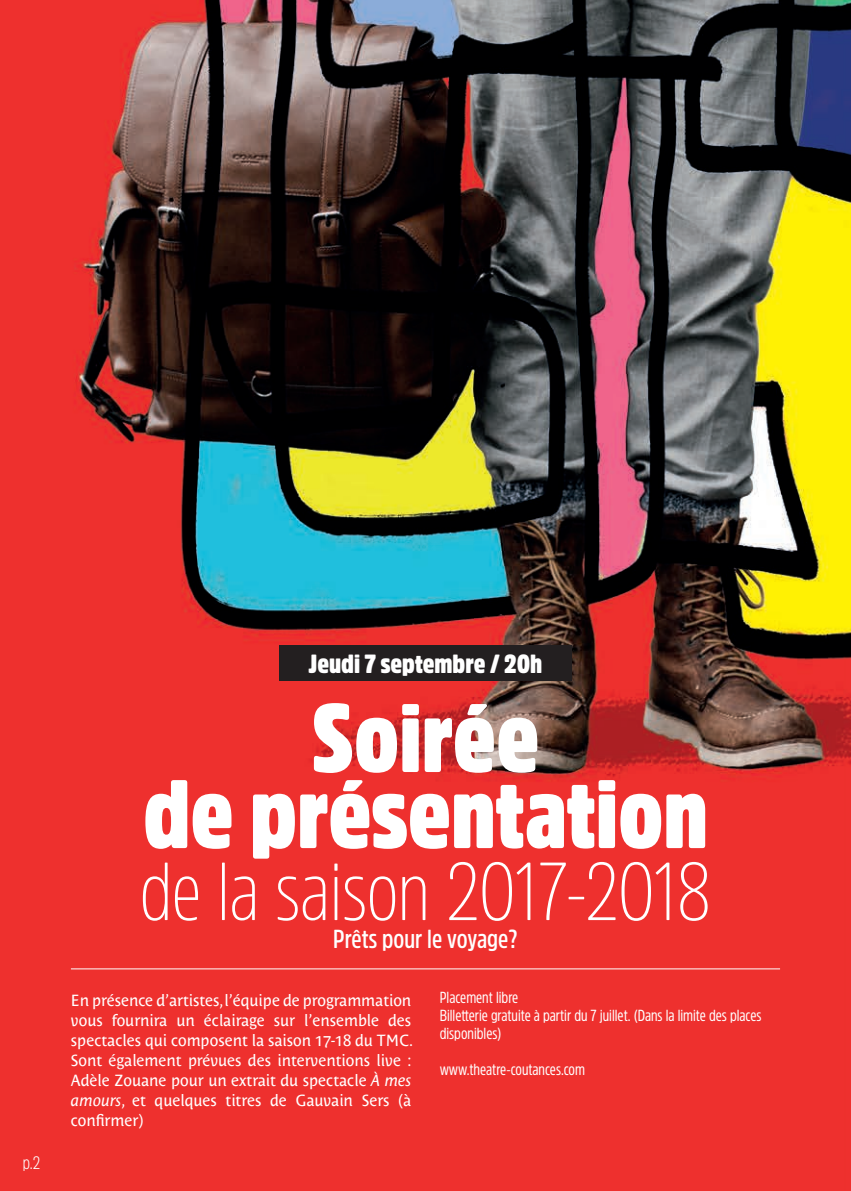
<style>
.page{position:relative;width:851px;height:1191px;background:#fff}
.page>*{position:absolute;margin:0;border:0;box-sizing:border-box;transform-origin:0 0}
.t1{font:900 96px/76px "Amsi Pro Cond";color:#fff;text-align:center}
.t2{font:200 82px "Amsi Pro Cond";color:#fff}
.t3{font:900 26px "Amsi Pro Cond";color:#fff}
.t4{font:600 26px "Amsi Pro Cond";color:#fff}
.t5{font:300 18px "Amsi Pro Cond";color:#fff}
.t6{font:16px/20px "Costa Pro";color:#fff;text-align:justify;scale:.96 1}
.t7{font:16px/18px "Amsi Pro Cond";color:#fff}
.s1{font-style:italic}
</style>
<div class="page">
<img style="left:0;top:0;width:850px;height:1191px">
<div style="left:279px;top:645px;width:292px;height:35px;background:#231f20"></div>
<hr style="left:71px;top:968px;width:709px;height:1px;background:#fff">
<p class="t5" style="left:23px;top:1150px;width:19px">p.2</p>
<h3 class="t3" style="left:308px;top:645px;width:235px">Jeudi 7 septembre / 20h</h3>
<h1 class="t1" style="left:143px;top:697px;width:566px">Soirée<br>de présentation</h1>
<h2 class="t2" style="left:140px;top:834px;width:572px">de la saison 2017-2018</h2>
<h3 class="t4" style="left:333px;top:921px;width:186px">Prêts pour le voyage ?</h3>
<p class="t6" style="left:71px;top:988px;width:358px">En présence d’artistes, l’équipe de programmation vous fournira un éclairage sur l’ensemble des spectacles qui composent la saison 17-18 du TMC.<br>Sont également prévues des interventions live :<br>Adèle Zouane pour un extrait du spectacle <span class="s1">À mes amours</span>, et quelques titres de Gauvain Sers (à confirmer)</p>
<p class="t7" style="left:439px;top:987px;width:323px">Placement libre<br>Billetterie gratuite à partir du 7 juillet. (Dans la limite des places disponibles)</p>
<p class="t7" style="left:439px;top:1059px;width:147px">www.theatre-coutances.com</p>
</div>
